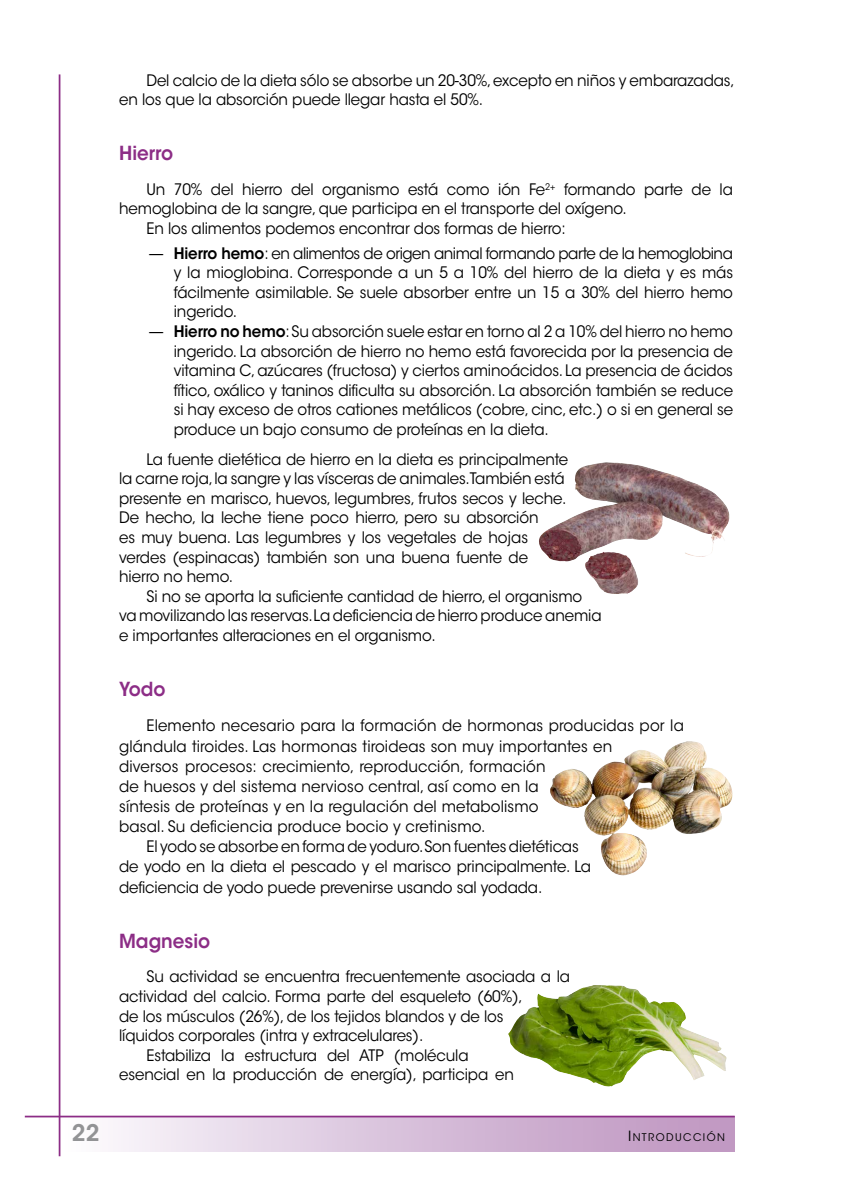
<style>
.page{position:relative;width:844px;height:1191px;background:#fff}
.page>*{position:absolute;margin:0;border:0;box-sizing:border-box;transform-origin:0 0}
.t1{font:600 22.75px "ITC Avant Garde Std";color:#929395}
.t2{font:600 19.25px "ITC Avant Garde Std";color:#8c2d86;scale:.95 1}
.t3{font:15.75px/19.6px "ITC Avant Garde Std";letter-spacing:-.01em;color:#000;scale:.95 1}
.t4{font:15.75px "ITC Avant Garde Std";letter-spacing:.01em;color:#000;scale:.95 1}
.t5{font:10.5px "ITC Avant Garde Std";letter-spacing:.135em;color:#000}
.s1{font-weight:600}
.s2{font-size:14px}
</style>
<div class="page">
<div style="left:60px;top:1116px;width:674px;height:35px;background:linear-gradient(to right,#fbfafd,#bc91be)"></div>
<hr style="left:25px;top:1115px;width:709px;height:2px;background:#8c2d86">
<hr style="left:59px;top:74px;width:1px;height:1082px;background:#8c2d86">
<img style="left:539px;top:462px;width:191px;height:132px">
<img style="left:550px;top:741px;width:183px;height:135px">
<img style="left:508px;top:985px;width:218px;height:101px">
<p class="t3" style="left:119px;top:71px;width:649px;line-height:18.9px;text-indent:27px">Del calcio de la dieta sólo se absorbe un 20-30%, excepto en niños y embarazadas, en los que la absorción puede llegar hasta el 50%.</p>
<p class="t2" style="left:119px;top:141px;width:58px">Hierro</p>
<p class="t3" style="left:146px;top:180px;width:618px">Un 70% del hierro del organismo está como ión Fe<sup>2+</sup> formando parte de la</p>
<p class="t3" style="left:119px;top:199px;width:536px">hemoglobina de la sangre, que participa en el transporte del oxígeno.</p>
<p class="t3" style="left:146px;top:219px;width:442px">En los alimentos podemos encontrar dos formas de hierro:</p>
<p class="t3" style="left:174px;top:243px;width:590px;text-align:justify;text-indent:-25px">— <span class="s1">Hierro hemo</span>: en alimentos de origen animal formando parte de la hemoglobina y la mioglobina. Corresponde a un 5 a 10% del hierro de la dieta y es más fácilmente asimilable. Se suele absorber entre un 15 a 30% del hierro hemo ingerido.</p>
<p class="t3" style="left:174px;top:322px;width:590px;text-align:justify;text-indent:-25px">— <span class="s1">Hierro no hemo</span>: Su absorción suele estar en torno al 2 a 10% del hierro no hemo ingerido. La absorción de hierro no hemo está favorecida por la presencia de vitamina C, azúcares (fructosa) y ciertos aminoácidos. La presencia de ácidos fítico, oxálico y taninos dificulta su absorción. La absorción también se reduce si hay exceso de otros cationes metálicos (cobre, cinc, etc.) o si en general se produce un bajo consumo de proteínas en la dieta.</p>
<p class="t3" style="left:119px;top:449px;width:474px;text-indent:27px">La fuente dietética de hierro en la dieta es principalmente la carne roja, la sangre y las vísceras de animales.También está presente en marisco, huevos, legumbres, frutos secos y leche.<br>De hecho, la leche tiene poco hierro, pero su absorción<br>es muy buena. Las legumbres y los vegetales de hojas verdes (espinacas) también son una buena fuente de hierro no hemo.</p>
<p class="t3" style="left:119px;top:586px;width:509px;text-indent:27px">Si no se aporta la suficiente cantidad de hierro, el organismo va movilizando las reservas.La deficiencia de hierro produce anemia e importantes alteraciones en el organismo.</p>
<p class="t2" style="left:119px;top:677px;width:50px">Yodo</p>
<p class="t4" style="left:146px;top:716px;width:567px">Elemento necesario para la formación de hormonas producidas por la</p>
<p class="t4" style="left:119px;top:736px;width:520px">glándula tiroides. Las hormonas tiroideas son muy importantes en</p>
<p class="t4" style="left:119px;top:756px;width:450px">diversos procesos: crecimiento, reproducción, formación</p>
<p class="t4" style="left:119px;top:776px;width:443px">de huesos y del sistema nervioso central, así como en la</p>
<p class="t4" style="left:119px;top:796px;width:443px">síntesis de proteínas y en la regulación del metabolismo</p>
<p class="t4" style="left:119px;top:817px;width:387px">basal. Su deficiencia produce bocio y cretinismo.</p>
<p class="t3" style="left:146px;top:837px;width:456px">El yodo se absorbe en forma de yoduro.Son fuentes dietéticas</p>
<p class="t3" style="left:119px;top:857px;width:498px">de yodo en la dieta el pescado y el marisco principalmente. La</p>
<p class="t3" style="left:119px;top:877px;width:447px">deficiencia de yodo puede prevenirse usando sal yodada.</p>
<p class="t2" style="left:119px;top:928px;width:97px">Magnesio</p>
<p class="t3" style="left:146px;top:967px;width:447px">Su actividad se encuentra frecuentemente asociada a la</p>
<p class="t3" style="left:119px;top:986px;width:426px">actividad del calcio. Forma parte del esqueleto (60%),</p>
<p class="t3" style="left:119px;top:1006px;width:406px">de los músculos (26%), de los tejidos blandos y de los</p>
<p class="t3" style="left:119px;top:1026px;width:322px">líquidos corporales (intra y extracelulares).</p>
<p class="t3" style="left:146px;top:1045px;width:340px">Estabiliza la estructura del ATP (molécula</p>
<p class="t3" style="left:119px;top:1065px;width:417px">esencial en la producción de energía), participa en</p>
<h1 class="t1" style="left:72px;top:1118px;width:29px">22</h1>
<p class="t5" style="left:628px;top:1131px;width:98px"><span class="s2">I</span>NTRODUCCIÓN</p>
</div>
